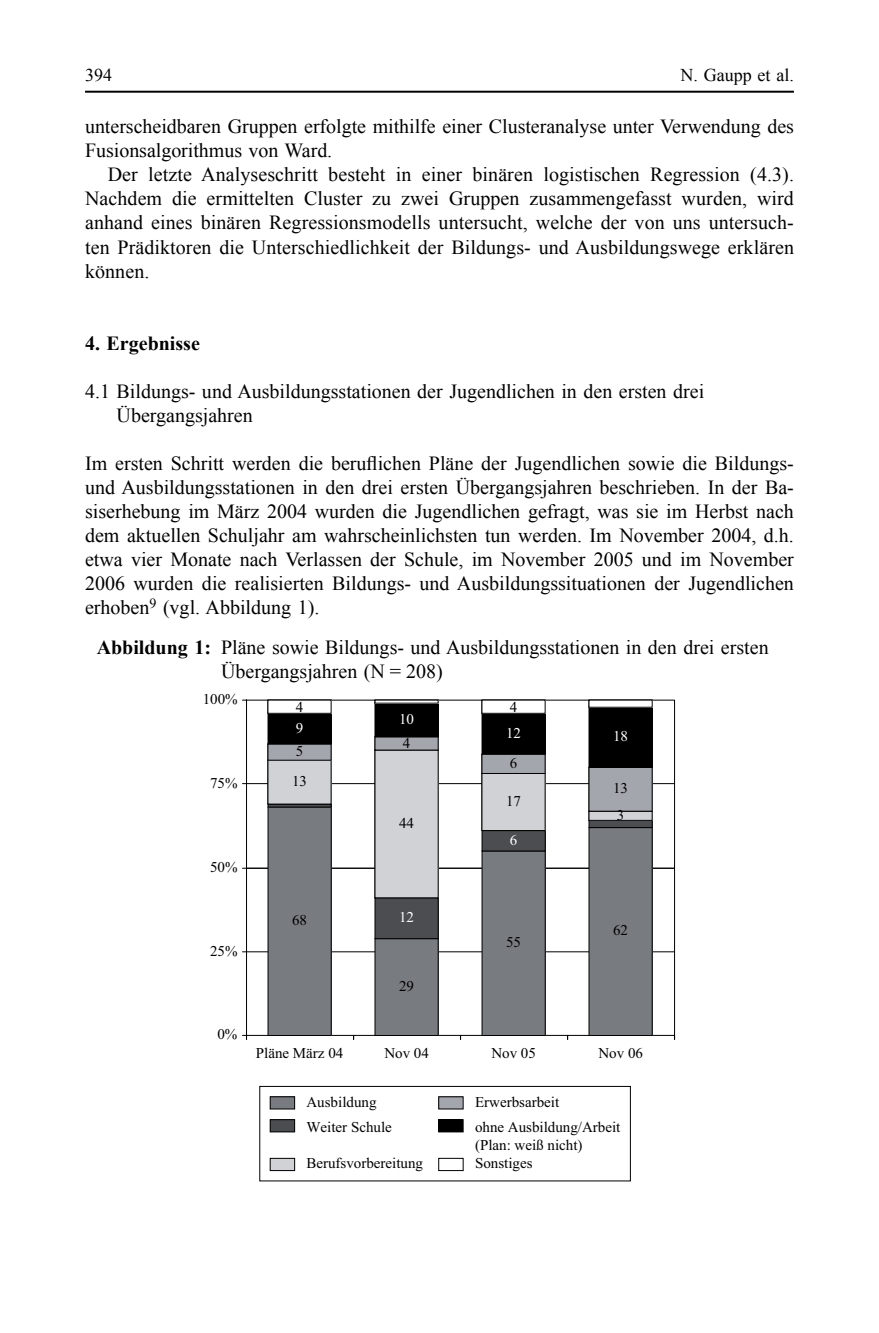
<style>
.page{position:relative;width:879px;height:1333px;background:#fff}
.page>*{position:absolute;margin:0;border:0;box-sizing:border-box;transform-origin:0 0}
.t1{font:20px/24px "Times New Roman";color:#000}
.t2{font:700 20px "Times New Roman";color:#000}
.t3{font:18px "Times New Roman";color:#000}
.t4{font:15px/24.8px "Times New Roman";color:#000}
.t5{font:15px "Times New Roman";color:#fff}
.s1{font-weight:700}
</style>
<div class="page">
<hr style="left:85px;top:91px;width:709px;height:2px;background:#000">
<div style="left:259px;top:1085px;width:372px;height:96px;border:1px solid #000"></div>
<svg style="left:242px;top:699px;width:433px;height:341px"></svg>
<div style="left:268px;top:807px;width:63px;height:228px;background:#787b7f"></div>
<div style="left:267px;top:806px;width:65px;height:229px;border:1px solid #000"></div>
<div style="left:375px;top:938px;width:63px;height:97px;background:#787b7f"></div>
<div style="left:374px;top:938px;width:65px;height:97px;border:1px solid #000"></div>
<div style="left:482px;top:851px;width:63px;height:184px;background:#787b7f"></div>
<div style="left:481px;top:850px;width:65px;height:185px;border:1px solid #000"></div>
<div style="left:589px;top:827px;width:63px;height:208px;background:#787b7f"></div>
<div style="left:588px;top:827px;width:65px;height:208px;border:1px solid #000"></div>
<div style="left:267px;top:803px;width:65px;height:4px;border:1px solid #000"></div>
<div style="left:375px;top:897px;width:63px;height:41px;background:#4b4d50"></div>
<div style="left:374px;top:897px;width:65px;height:42px;border:1px solid #000"></div>
<div style="left:482px;top:830px;width:63px;height:21px;background:#4b4d50"></div>
<div style="left:481px;top:830px;width:65px;height:21px;border:1px solid #000"></div>
<div style="left:589px;top:820px;width:63px;height:7px;background:#4b4d50"></div>
<div style="left:588px;top:819px;width:65px;height:9px;border:1px solid #000"></div>
<div style="left:268px;top:760px;width:63px;height:44px;background:#d0d2d6"></div>
<div style="left:267px;top:759px;width:65px;height:45px;border:1px solid #000"></div>
<div style="left:375px;top:750px;width:63px;height:147px;background:#d0d2d6"></div>
<div style="left:482px;top:773px;width:63px;height:57px;background:#d0d2d6"></div>
<div style="left:481px;top:773px;width:64px;height:58px;border:1px solid #000"></div>
<div style="left:589px;top:811px;width:63px;height:9px;background:#d0d2d6"></div>
<div style="left:588px;top:810px;width:65px;height:10px;border:1px solid #000"></div>
<div style="left:268px;top:744px;width:63px;height:16px;background:#a3a6ac"></div>
<div style="left:267px;top:743px;width:65px;height:17px;border:1px solid #000"></div>
<div style="left:375px;top:736px;width:63px;height:14px;background:#a3a6ac"></div>
<div style="left:482px;top:754px;width:63px;height:19px;background:#a3a6ac"></div>
<div style="left:481px;top:753px;width:64px;height:21px;border:1px solid #000"></div>
<div style="left:589px;top:767px;width:63px;height:44px;background:#a3a6ac"></div>
<div style="left:588px;top:766px;width:65px;height:45px;border:1px solid #000"></div>
<div style="left:268px;top:713px;width:63px;height:31px;background:#000"></div>
<div style="left:267px;top:713px;width:65px;height:31px;border:1px solid #000"></div>
<div style="left:375px;top:703px;width:63px;height:33px;background:#000"></div>
<div style="left:374px;top:702px;width:65px;height:35px;border:1px solid #000"></div>
<div style="left:482px;top:713px;width:63px;height:41px;background:#000"></div>
<div style="left:481px;top:713px;width:65px;height:41px;border:1px solid #000"></div>
<div style="left:589px;top:707px;width:63px;height:60px;background:#000"></div>
<div style="left:588px;top:706px;width:65px;height:61px;border:1px solid #000"></div>
<div style="left:268px;top:700px;width:63px;height:13px;background:#fff"></div>
<div style="left:482px;top:700px;width:63px;height:13px;background:#fff"></div>
<div style="left:589px;top:700px;width:63px;height:7px;background:#fff"></div>
<div style="left:270px;top:1096px;width:25px;height:12px;background:#787b7f"></div>
<div style="left:270px;top:1096px;width:25px;height:13px;border:1px solid #000"></div>
<div style="left:270px;top:1119px;width:25px;height:12px;background:#4b4d50"></div>
<div style="left:270px;top:1119px;width:25px;height:13px;border:1px solid #000"></div>
<div style="left:270px;top:1158px;width:25px;height:12px;background:#d0d2d6"></div>
<div style="left:270px;top:1157px;width:25px;height:13px;border:1px solid #000"></div>
<div style="left:438px;top:1157px;width:26px;height:13px;border:1px solid #000"></div>
<div style="left:439px;top:1096px;width:24px;height:12px;background:#a3a6ac"></div>
<div style="left:438px;top:1096px;width:26px;height:13px;border:1px solid #000"></div>
<div style="left:439px;top:1119px;width:24px;height:12px;background:#000"></div>
<div style="left:438px;top:1119px;width:26px;height:13px;border:1px solid #000"></div>
<p class="t3" style="left:85px;top:62px;width:28px">394</p>
<p class="t3" style="left:680px;top:62px;width:115px">N . Gaupp et al.</p>
<p class="t1" style="left:85px;top:114px;width:710px">unterscheidbaren Gruppen erfolgte mithilfe einer Clusteranalyse unter Verwendung des<br>Fusionsalgorithmus von Ward.</p>
<p class="t1" style="left:85px;top:162px;width:710px;text-align:justify;text-indent:23px">Der letzte Analyseschritt besteht in einer binären logistischen Regression (4.3).<br>Nachdem die ermittelten Cluster zu zwei Gruppen zusammengefasst wurden, wird anhand eines binären Regressionsmodells untersucht, welche der von uns untersuch&shy;ten Prädiktoren die Unterschiedlichkeit der Bildungs- und Ausbildungswege erklären können.</p>
<p class="t2" style="left:85px;top:329px;width:116px">4. Ergebnisse</p>
<p class="t1" style="left:117px;top:378px;width:589px;text-indent:-32px">4.1 Bildungs- und Ausbildungsstationen der Jugendlichen in den ersten drei<br>Übergangsjahren</p>
<p class="t1" style="left:85px;top:450px;width:710px;text-align:justify">Im ersten Schritt werden die beruflichen Pläne der Jugendlichen sowie die Bildungs&shy;und Ausbildungsstationen in den drei ersten Übergangsjahren beschrieben. In der Ba&shy;siserhebung im März 2004 wurden die Jugendlichen gefragt, was sie im Herbst nach dem aktuellen Schuljahr am wahrscheinlichsten tun werden. Im November 2004, d.h. etwa vier Monate nach Verlassen der Schule, im November 2005 und im November 2006 wurden die realisierten Bildungs- und Ausbildungssituationen der Jugendlichen erhoben<sup>9</sup> (vgl. Abbildung 1).</p>
<p class="t1" style="left:221px;top:635px;width:549px;text-indent:-124px"><span class="s1">Abbildung 1:</span> Pläne sowie Bildungs- und Ausbildungsstationen in den drei ersten<br>Übergangsjahren (N = 208)</p>
<p class="t4" style="left:203px;top:686px;width:36px">100%</p>
<p class="t4" style="left:210px;top:769px;width:29px">75%</p>
<p class="t4" style="left:210px;top:854px;width:29px">50%</p>
<p class="t4" style="left:210px;top:938px;width:29px">25%</p>
<p class="t4" style="left:217px;top:1021px;width:21px">0%</p>
<p class="t4" style="left:296px;top:694px;width:9px">4</p>
<p class="t5" style="left:296px;top:717px;width:9px">9</p>
<p class="t4" style="left:296px;top:738px;width:9px">5</p>
<p class="t4" style="left:292px;top:768px;width:16px">13</p>
<p class="t4" style="left:292px;top:907px;width:16px">68</p>
<p class="t5" style="left:399px;top:708px;width:16px">10</p>
<p class="t4" style="left:403px;top:728px;width:9px">4</p>
<p class="t4" style="left:403px;top:730px;width:9px">4</p>
<p class="t4" style="left:399px;top:810px;width:16px">44</p>
<p class="t5" style="left:399px;top:907px;width:16px">12</p>
<p class="t4" style="left:399px;top:973px;width:16px">29</p>
<p class="t4" style="left:256px;top:1039px;width:89px">Pläne März 04</p>
<p class="t4" style="left:306px;top:1089px;width:87px">Ausbildung<br>Weiter Schule</p>
<p class="t4" style="left:306px;top:1150px;width:118px">Berufsvorbereitung</p>
<p class="t4" style="left:384px;top:1039px;width:46px">Nov 04</p>
<p class="t4" style="left:510px;top:694px;width:9px">4</p>
<p class="t5" style="left:506px;top:722px;width:16px">12</p>
<p class="t5" style="left:613px;top:726px;width:16px">18</p>
<p class="t4" style="left:510px;top:750px;width:9px">6</p>
<p class="t4" style="left:506px;top:788px;width:16px">17</p>
<p class="t5" style="left:510px;top:829px;width:9px">6</p>
<p class="t4" style="left:506px;top:929px;width:16px">55</p>
<p class="t4" style="left:613px;top:775px;width:16px">13</p>
<p class="t4" style="left:617px;top:800px;width:9px">3</p>
<p class="t4" style="left:617px;top:802px;width:9px">3</p>
<p class="t4" style="left:613px;top:917px;width:16px">62</p>
<p class="t4" style="left:491px;top:1039px;width:46px">Nov 05</p>
<p class="t4" style="left:598px;top:1039px;width:46px">Nov 06</p>
<p class="t4" style="left:475px;top:1089px;width:86px">Erwerbsarbeit</p>
<p class="t4" style="left:475px;top:1117px;width:147px;line-height:18px">ohne Ausbildung/Arbeit (Plan: weiß nicht)</p>
<p class="t4" style="left:475px;top:1150px;width:59px">Sonstiges</p>
</div>
